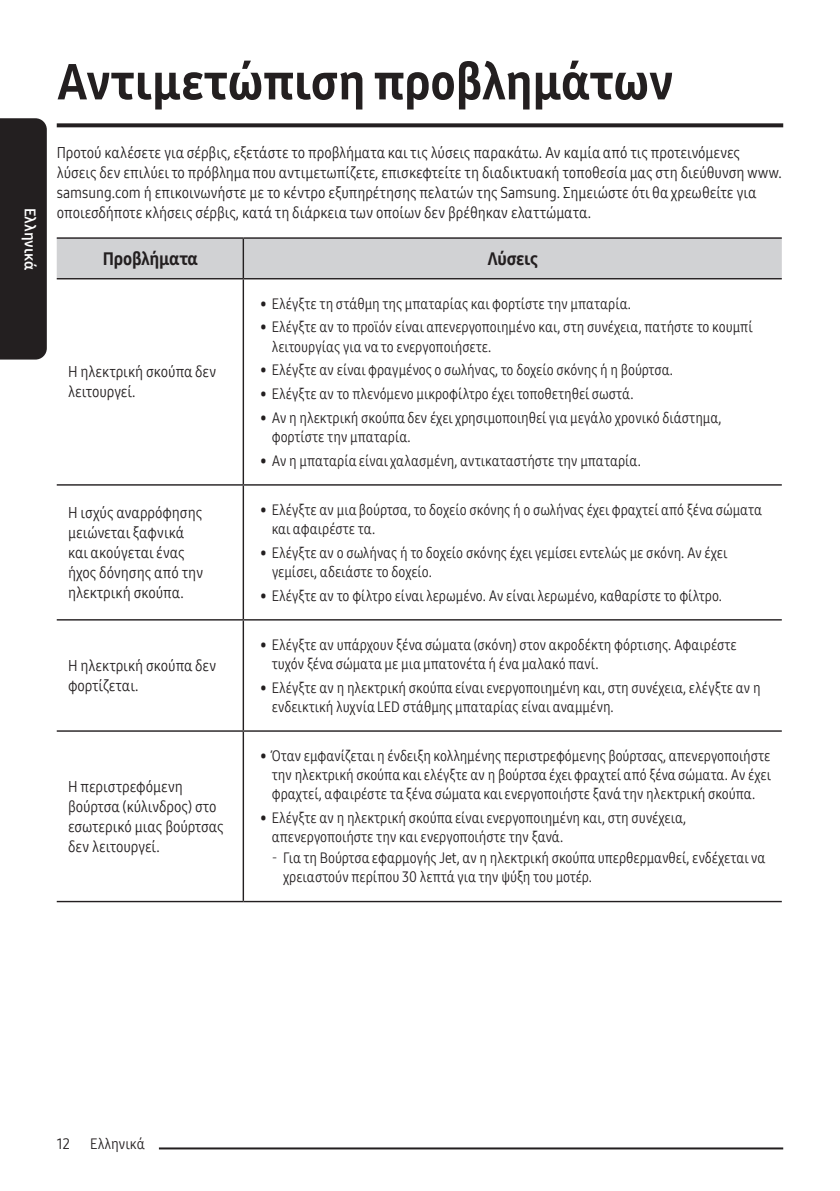
<style>
.page{position:relative;width:840px;height:1191px;background:#fff}
.page>*{position:absolute;margin:0;border:0;box-sizing:border-box;transform-origin:0 0}
.t1{font:50px "Samsung One Greek 800 C";color:#231f20}
.t2{font:18px "Samsung One Greek 800 C";letter-spacing:-.02em;color:#231f20}
.t3{font:15.6px/20px "Samsung One Greek 400 C";color:#231f20;scale:.95 1}
.t4{font:15px/19.2px "Samsung One Greek 400 C";letter-spacing:-.005em;color:#231f20;scale:.93 1}
.t5{font:15px "Samsung One Greek 700";color:#fff}
.t6{font:15px "Samsung One Greek 400 C";letter-spacing:-.005em;color:#231f20;scale:.95 1}
.t7{font:15px "Samsung One Greek 400 C";letter-spacing:-.005em;color:#231f20}
.s1{font-family:"Samsung Clan Pro"}
</style>
<div class="page">
<svg style="left:57px;top:123px;width:725px;height:4px;background:#363233"></svg>
<hr style="left:159px;top:1147px;width:623px;height:2px;background:#231f20">
<div style="left:0;top:118px;width:47px;height:241px;background:#231f20"></div>
<div style="left:57px;top:239px;width:724px;height:39px;background:#d1d2d4"></div>
<hr style="left:57px;top:237px;width:186px;height:2px;background:#231f20">
<hr style="left:243px;top:237px;width:538px;height:2px;background:#231f20">
<hr style="left:242px;top:239px;width:2px;height:39px;background:#231f20">
<hr style="left:57px;top:278px;width:186px;height:1px;background:#231f20">
<hr style="left:243px;top:278px;width:538px;height:1px;background:#231f20">
<hr style="left:242px;top:279px;width:2px;height:205px;background:#231f20">
<hr style="left:57px;top:484px;width:186px;height:1px;background:#231f20">
<hr style="left:243px;top:484px;width:538px;height:1px;background:#231f20">
<hr style="left:242px;top:485px;width:2px;height:134px;background:#231f20">
<hr style="left:57px;top:619px;width:186px;height:1px;background:#231f20">
<hr style="left:243px;top:619px;width:538px;height:1px;background:#231f20">
<hr style="left:242px;top:620px;width:2px;height:110px;background:#231f20">
<hr style="left:57px;top:730px;width:186px;height:1px;background:#231f20">
<hr style="left:243px;top:730px;width:538px;height:1px;background:#231f20">
<hr style="left:242px;top:731px;width:2px;height:170px;background:#231f20">
<hr style="left:57px;top:901px;width:186px;height:1px;background:#231f20">
<hr style="left:243px;top:901px;width:538px;height:1px;background:#231f20">
<p class="t5" style="left:40px;top:208px;width:64px;rotate:90deg">Ελληνικά</p>
<h1 class="t1" style="left:57px;top:48px;width:617px">Αντιμετώπιση προβλημάτων</h1>
<p class="t3" style="left:57px;top:142px;width:764px">Προτού καλέσετε για σέρβις, εξετάστε το προβλήματα και τις λύσεις παρακάτω. Αν καμία από τις προτεινόμενες λύσεις δεν επιλύει το πρόβλημα που αντιμετωπίζετε, επισκεφτείτε τη διαδικτυακή τοποθεσία μας στη διεύθυνση www. samsung.com ή επικοινωνήστε με το κέντρο εξυπηρέτησης πελατών της Samsung. Σημειώστε ότι θα χρεωθείτε για οποιεσδήποτε κλήσεις σέρβις, κατά τη διάρκεια των οποίων δεν βρέθηκαν ελαττώματα.</p>
<p class="t2" style="left:103px;top:246px;width:97px">Προβλήματα</p>
<p class="t2" style="left:487px;top:246px;width:52px">Λύσεις</p>
<p class="t3" style="left:68px;top:362px;width:157px">Η ηλεκτρική σκούπα δεν λειτουργεί.</p>
<p class="t4" style="left:260px;top:293px;width:400px">• Ελέγξτε τη στάθμη της μπαταρίας και φορτίστε την μπαταρία.</p>
<p class="t4" style="left:271px;top:317px;width:518px;text-indent:-11px">• Ελέγξτε αν το προϊόν είναι απενεργοποιημένο και, στη συνέχεια, πατήστε το κουμπί λειτουργίας για να το ενεργοποιήσετε.</p>
<p class="t4" style="left:260px;top:360px;width:445px">• Ελέγξτε αν είναι φραγμένος ο σωλήνας, το δοχείο σκόνης ή η βούρτσα.</p>
<p class="t4" style="left:260px;top:384px;width:402px">• Ελέγξτε αν το πλενόμενο μικροφίλτρο έχει τοποθετηθεί σωστά.</p>
<p class="t4" style="left:271px;top:408px;width:485px;text-indent:-11px">• Αν η ηλεκτρική σκούπα δεν έχει χρησιμοποιηθεί για μεγάλο χρονικό διάστημα, φορτίστε την μπαταρία.</p>
<p class="t4" style="left:260px;top:450px;width:410px">• Αν η μπαταρία είναι χαλασμένη, αντικαταστήστε την μπαταρία.</p>
<p class="t3" style="left:68px;top:502px;width:144px">Η ισχύς αναρρόφησης μειώνεται ξαφνικά και ακούγεται ένας ήχος δόνησης από την ηλεκτρική σκούπα.</p>
<p class="t4" style="left:271px;top:500px;width:529px;text-indent:-11px">• Ελέγξτε αν μια βούρτσα, το δοχείο σκόνης ή ο σωλήνας έχει φραχτεί από ξένα σώματα και αφαιρέστε τα.</p>
<p class="t4" style="left:271px;top:542px;width:491px;text-indent:-11px">• Ελέγξτε αν ο σωλήνας ή το δοχείο σκόνης έχει γεμίσει εντελώς με σκόνη. Αν έχει γεμίσει, αδειάστε το δοχείο.</p>
<p class="t4" style="left:260px;top:585px;width:497px">• Ελέγξτε αν το φίλτρο είναι λερωμένο. Αν είναι λερωμένο, καθαρίστε το φίλτρο.</p>
<p class="t3" style="left:68px;top:655px;width:157px">Η ηλεκτρική σκούπα δεν φορτίζεται.</p>
<p class="t3" style="left:68px;top:776px;width:165px">Η περιστρεφόμενη βούρτσα (κύλινδρος) στο εσωτερικό μιας βούρτσας δεν λειτουργεί.</p>
<p class="t4" style="left:271px;top:634px;width:501px;text-indent:-11px">• Ελέγξτε αν υπάρχουν ξένα σώματα (σκόνη) στον ακροδέκτη φόρτισης. Αφαιρέστε τυχόν ξένα σώματα με μια μπατονέτα ή ένα μαλακό πανί.</p>
<p class="t4" style="left:271px;top:677px;width:527px;text-indent:-11px">• Ελέγξτε αν η ηλεκτρική σκούπα είναι ενεργοποιημένη και, στη συνέχεια, ελέγξτε αν η ενδεικτική λυχνία LED στάθμης μπαταρίας είναι αναμμένη.</p>
<p class="t4" style="left:271px;top:746px;width:538px;text-align:justify;text-indent:-11px">• Όταν εμφανίζεται η ένδειξη κολλημένης περιστρεφόμενης βούρτσας, απενεργοποιήστε την ηλεκτρική σκούπα και ελέγξτε αν η βούρτσα έχει φραχτεί από ξένα σώματα. Αν έχει φραχτεί, αφαιρέστε τα ξένα σώματα και ενεργοποιήστε ξανά την ηλεκτρική σκούπα.</p>
<p class="t4" style="left:271px;top:808px;width:447px;text-indent:-11px">• Ελέγξτε αν η ηλεκτρική σκούπα είναι ενεργοποιημένη και, στη συνέχεια, απενεργοποιήστε την και ενεργοποιήστε την ξανά.</p>
<p class="t4" style="left:283px;top:848px;width:520px;text-indent:-11px"><span class="s1">-</span> Για τη Βούρτσα εφαρμογής Jet, αν η ηλεκτρική σκούπα υπερθερμανθεί, ενδέχεται να χρειαστούν περίπου 30 λεπτά για την ψύξη του μοτέρ.</p>
<p class="t7" style="left:57px;top:1134px;width:15px">12</p>
<p class="t6" style="left:90px;top:1134px;width:59px">Ελληνικά</p>
</div>
